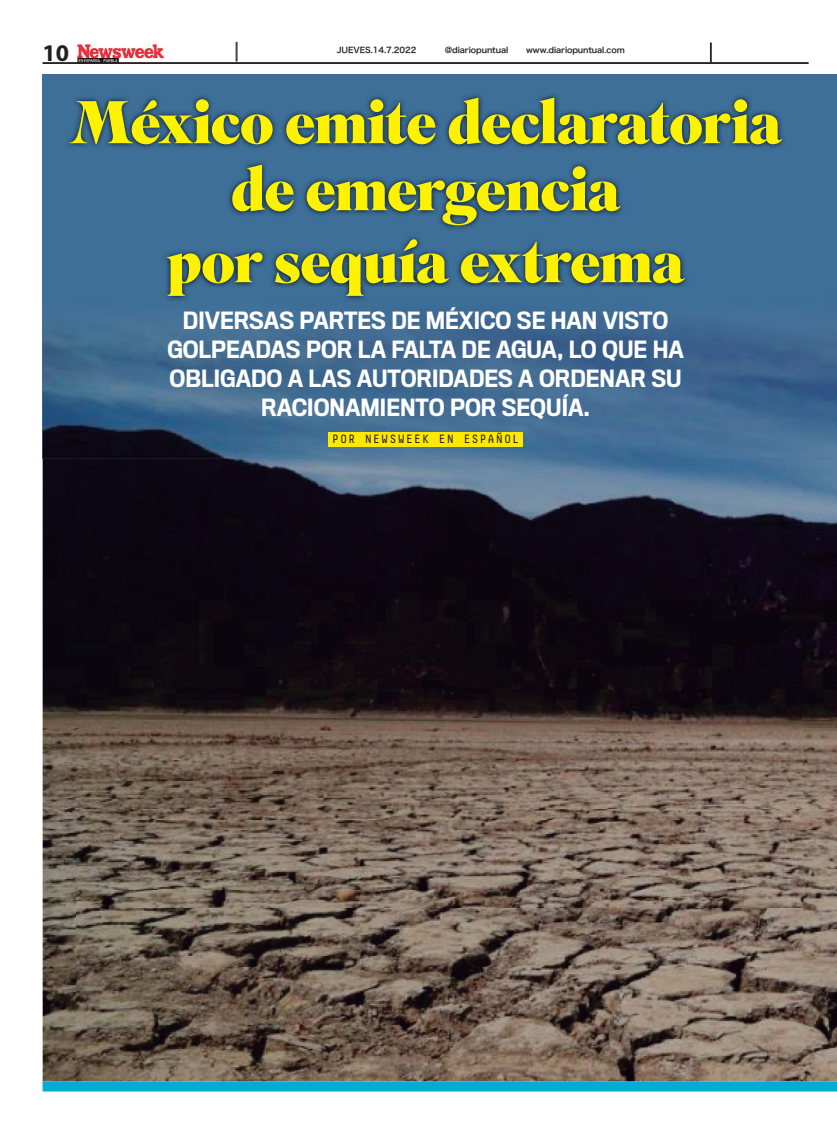
<style>
.page{position:relative;width:837px;height:1134px;background:#fff}
.page>*{position:absolute;margin:0;border:0;box-sizing:border-box;transform-origin:0 0}
.t1{font:900 60px/67px "Superior Title";letter-spacing:-.02em;color:#fff200;text-align:center}
.t2{font:700 24px "Myriad Pro";color:#231f20}
.t3{font:500 22px/29px "Titling Gothic FB Narrow";color:#fff;text-align:center}
.t4{font:12px "Decima Mono";letter-spacing:.08em;color:#231f20}
.t5{font:8px "Hiragino Sans W6 90 msp RKSJ H";letter-spacing:-.01em;color:#231f20}
</style>
<div class="page">
<div style="left:43px;top:74px;width:793px;height:384px;background:#3e6f98"></div>
<img style="left:43px;top:458px;width:34px;height:623px">
<img style="left:77px;top:458px;width:725px;height:623px">
<img style="left:802px;top:458px;width:34px;height:623px">
<img style="left:43px;top:301px;width:793px;height:157px">
<img style="left:75px;top:44px;width:89px;height:18px">
<hr style="left:43px;top:62px;width:765px;height:1px;background:#231f20">
<hr style="left:43px;top:63px;width:765px;height:1px;background:#231f20">
<svg style="left:236px;top:42px;width:2px;height:20px"></svg>
<svg style="left:710px;top:43px;width:1px;height:19px"></svg>
<div style="left:43px;top:1081px;width:793px;height:10px;background:#00acd4"></div>
<img style="left:69px;top:95px;width:715px;height:206px">
<div style="left:328px;top:432px;width:194px;height:15px;background:#ffe800"></div>
<p class="t2" style="left:43px;top:38px;width:28px">10</p>
<p class="t5" style="left:337px;top:47px;width:81px">JUEVES.14.7.2022</p>
<p class="t5" style="left:444px;top:47px;width:65px">@diariopuntual</p>
<p class="t5" style="left:526px;top:47px;width:100px">www.diariopuntual.com</p>
<h1 class="t1" style="left:69px;top:94px;width:714px">México emite declaratoria de emergencia</h1>
<h1 class="t1" style="left:166px;top:233px;width:519px">por sequía extrema</h1>
<p class="t3" style="left:167px;top:308px;width:518px">DIVERSAS PARTES DE MÉXICO SE HAN VISTO GOLPEADAS POR LA FALTA DE AGUA, LO QUE HA OBLIGADO A LAS AUTORIDADES A ORDENAR SU RACIONAMIENTO POR SEQUÍA.</p>
<p class="t4" style="left:331px;top:435px;width:189px">POR NEWSWEEK EN ESPAÑOL</p>
</div>
